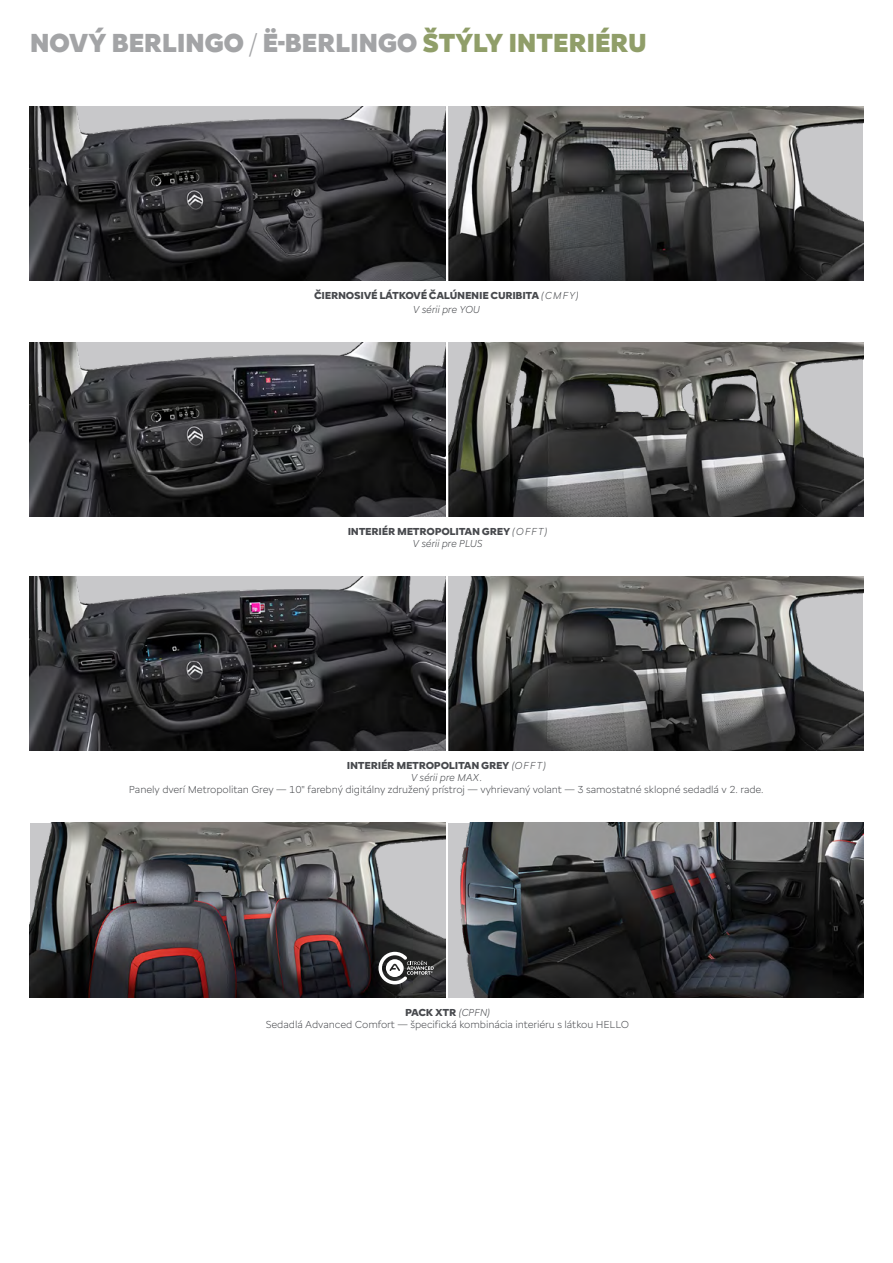
<style>
.page{position:relative;width:893px;height:1263px;background:#fff}
.page>*{position:absolute;margin:0;border:0;box-sizing:border-box;transform-origin:0 0}
.t1{font:900 27px "Citroen Type";letter-spacing:-.02em;color:#a3a4a6}
.t2{font:300 10.5px/12px "Citroen Type";letter-spacing:-.01em;color:#47494d;text-align:center}
.t3{font:700 10.5px/12px "Citroen Type";letter-spacing:-.025em;color:#47494d;text-align:center}
.s1{font-weight:300}
.s2{color:#909e69}
.s3{font-weight:300;font-style:italic}
.s4{font-weight:700}
.s5{font-style:italic}
</style>
<div class="page">
<img style="left:449px;top:106px;width:414px;height:175px">
<img style="left:449px;top:342px;width:414px;height:175px">
<img style="left:449px;top:576px;width:414px;height:174px">
<img style="left:449px;top:823px;width:414px;height:174px">
<img style="left:30px;top:106px;width:415px;height:175px">
<img style="left:30px;top:342px;width:415px;height:175px">
<img style="left:30px;top:576px;width:415px;height:174px">
<img style="left:30px;top:823px;width:415px;height:174px">
<svg style="left:378px;top:952px;width:56px;height:32px"></svg>
<h1 class="t1" style="left:30px;top:22px;width:618px">NOVÝ BERLINGO <span class="s1">/</span> Ë-BERLINGO <span class="s2">ŠTÝLY INTERIÉRU</span></h1>
<p class="t3" style="left:314px;top:288px;width:266px;line-height:13.5px">ČIERNOSIVÉ LÁTKOVÉ ČALÚNENIE CURIBITA <span class="s3">(CMFY)<br>V sérii pre YOU</span></p>
<p class="t3" style="left:348px;top:525px;width:201px">INTERIÉR METROPOLITAN GREY <span class="s3">(OFFT)<br>V sérii pre PLUS</span></p>
<p class="t3" style="left:347px;top:759px;width:201px">INTERIÉR METROPOLITAN GREY <span class="s3">(OFFT)<br>V sérii pre MAX.</span></p>
<p class="t2" style="left:129px;top:783px;width:636px">Panely dverí Metropolitan Grey — 10" farebný digitálny združený prístroj — vyhrievaný volant — 3 samostatné sklopné sedadlá v 2. rade.</p>
<p class="t2" style="left:266px;top:1005px;width:365px"><span class="s4">PACK XTR</span> <span class="s5">(CPFN)<br></span>Sedadlá Advanced Comfort — špecifická kombinácia interiéru s látkou HELLO</p>
</div>
